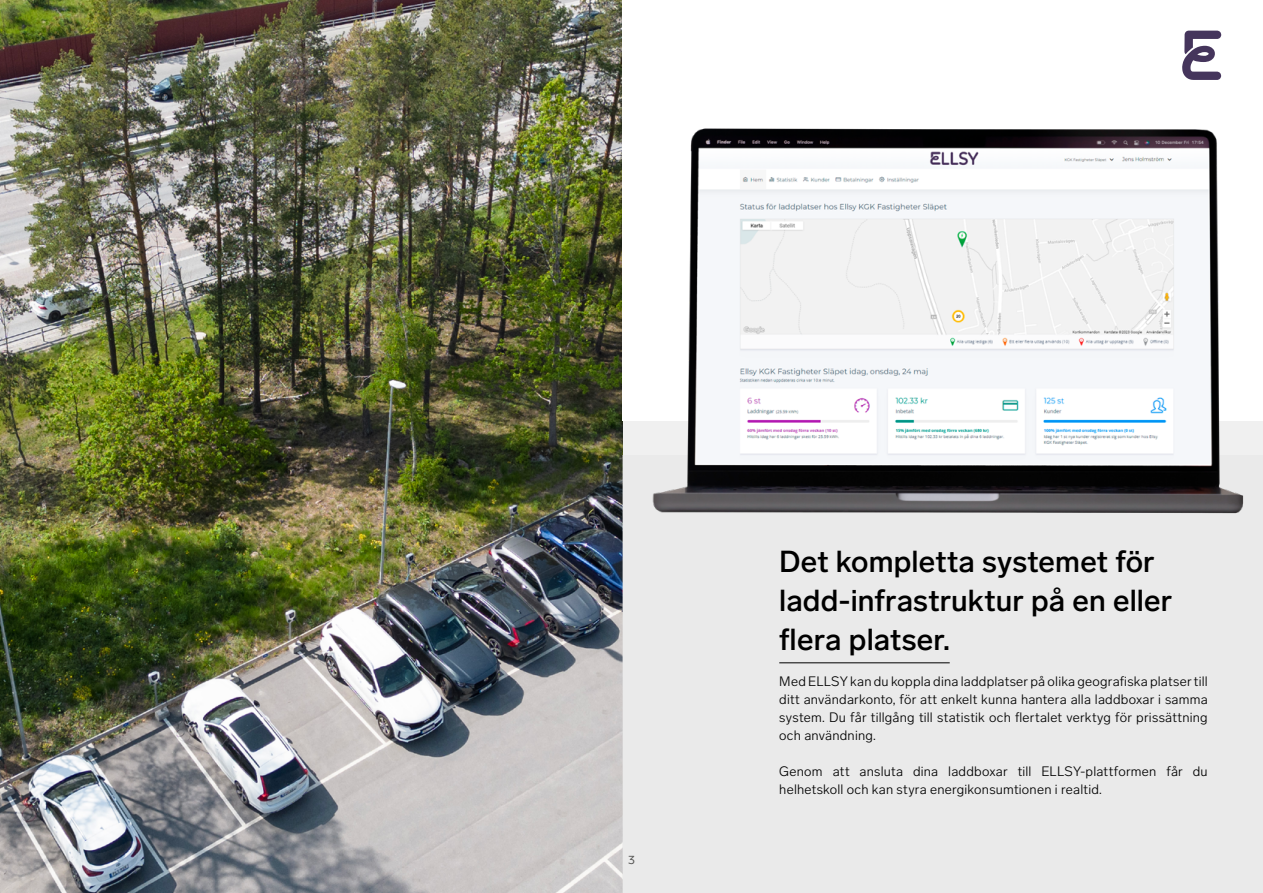
<style>
.page{position:relative;width:1263px;height:893px;background:#fff}
.page>*{position:absolute;margin:0;border:0;box-sizing:border-box;transform-origin:0 0}
.t1{font:500 30px/39px "Lab Grotesque";letter-spacing:.005em;color:#000}
.t2{font:300 13.5px/18px "Lab Grotesque";letter-spacing:.015em;color:#000;text-align:justify}
.t3{font:12px "Lab Grotesque";color:#575756}
</style>
<div class="page">
<img style="left:0;top:0;width:623px;height:893px">
<div style="left:623px;top:455px;width:640px;height:438px;background:#eaeaea"></div>
<hr style="left:779px;top:662px;width:171px;height:1px;background:#000">
<img style="left:642px;top:128px;width:613px;height:386px">
<svg style="left:1182px;top:31px;width:39px;height:49px"></svg>
<p class="t3" style="left:628px;top:852px;width:8px">3</p>
<h1 class="t1" style="left:779px;top:541px;width:395px">Det kompletta systemet för ladd-infrastruktur på en eller flera platser.</h1>
<p class="t2" style="left:779px;top:672px;width:430px">Med ELLSY kan du koppla dina laddplatser på olika geografiska platser till ditt användarkonto, för att enkelt kunna hantera alla laddboxar i samma system. Du får tillgång till statistik och flertalet verktyg för prissättning och användning.</p>
<p class="t2" style="left:779px;top:762px;width:430px">Genom att ansluta dina laddboxar till ELLSY-plattformen får du helhetskoll och kan styra energikonsumtionen i realtid.</p>
</div>
